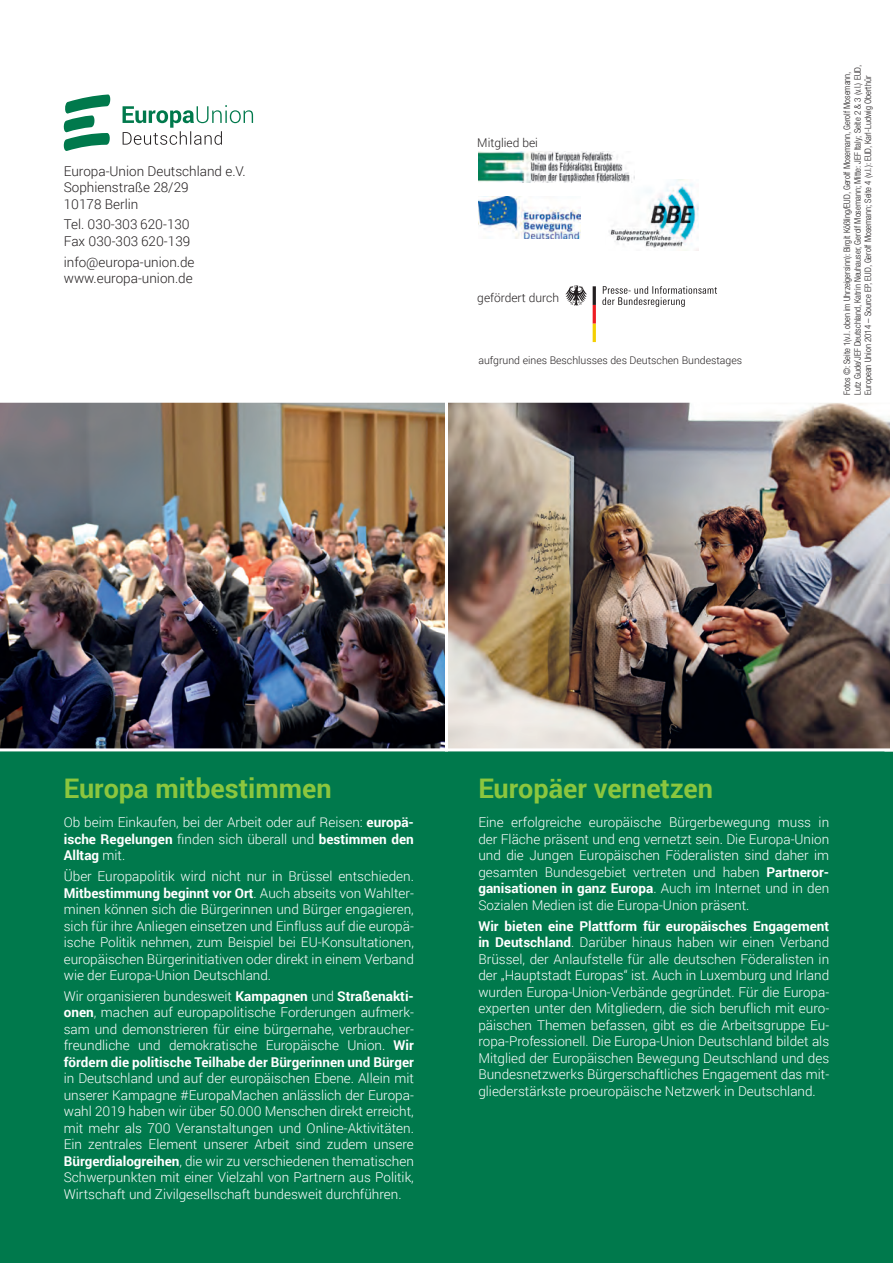
<style>
.page{position:relative;width:893px;height:1263px;background:#fff}
.page>*{position:absolute;margin:0;border:0;box-sizing:border-box;transform-origin:0 0}
.t1{font:700 27px "Roboto";color:#8bc63e}
.t2{font:300 13.5px/16.5px "Roboto";color:#fff;text-align:justify}
.t3{font:300 13.5px/16.5px "Roboto";color:#231f20}
.t4{font:300 12px "Roboto";color:#231f20}
.t5{font:300 10.5px "Roboto";color:#231f20}
.t6{font:300 condensed 9px/10.5px "Helvetica Neue";color:#231f20}
.s1{font-weight:700}
</style>
<div class="page">
<div style="left:0;top:740px;width:893px;height:523px;background:#00794c"></div>
<img style="left:479px;top:196px;width:101px;height:43px">
<img style="left:608px;top:180px;width:91px;height:71px">
<img style="left:478px;top:151px;width:156px;height:32px">
<svg style="left:565px;top:285px;width:22px;height:21px"></svg>
<svg style="left:593px;top:286px;width:3px;height:56px"></svg>
<svg style="left:602px;top:286px;width:115px;height:21px"></svg>
<img style="left:449px;top:404px;width:440px;height:343px">
<div style="left:445px;top:400px;width:448px;height:351px;border:3px solid #fff"></div>
<svg style="left:64px;top:94px;width:47px;height:57px"></svg>
<svg style="left:123px;top:105px;width:130px;height:40px"></svg>
<img style="left:0;top:400px;width:448px;height:351px">
<p class="t3" style="left:64px;top:162px;width:183px">Europa-Union Deutschland e.V.<br>Sophienstraße 28/29<br>10178 Berlin</p>
<p class="t3" style="left:64px;top:216px;width:128px">Tel. 030-303 620-130<br>Fax 030-303 620-139</p>
<p class="t3" style="left:64px;top:253px;width:132px">info@europa-union.de www.europa-union.de</p>
<p class="t4" style="left:477px;top:134px;width:62px">Mitglied bei</p>
<p class="t4" style="left:477px;top:289px;width:83px">gefördert durch</p>
<p class="t5" style="left:478px;top:353px;width:265px">aufgrund eines Beschlusses des Deutschen Bundestages</p>
<p class="t6" style="left:842px;top:395px;width:331px;rotate:-90deg">Fotos ©: Seite 1(v.l. oben im Uhrzeigersinn): Birgit Kößling/EUD, Gerolf Mosemann, Gerolf Mosemann,<br>Lutz Gude/JEF Deutschland, Katrin Neuhauser, Gerolf Mosemann; Mitte: JEF Italy; Seite 2 &amp; 3 (v.l.) EUD,<br>European Union 2014 – Source EP, EUD, Gerolf Mosemann; Seite 4 (v.l.): EUD, Karl-Ludwig Oberthür</p>
<h1 class="t1" style="left:64px;top:769px;width:269px">Europa mitbestimmen</h1>
<p class="t2" style="left:64px;top:814px;width:352px">Ob beim Einkaufen, bei der Arbeit oder auf Reisen: <span class="s1">europä&shy;ische Regelungen</span> finden sich überall und <span class="s1">bestimmen den Alltag</span> mit.</p>
<p class="t2" style="left:64px;top:867px;width:352px">Über Europapolitik wird nicht nur in Brüssel entschieden.<br><span class="s1">Mitbestimmung beginnt vor Ort</span>. Auch abseits von Wahlter&shy;minen können sich die Bürgerinnen und Bürger engagieren, sich für ihre Anliegen einsetzen und Einfluss auf die europä&shy;ische Politik nehmen, zum Beispiel bei EU-Konsultationen, europäischen Bürgerinitiativen oder direkt in einem Verband wie der Europa-Union Deutschland.</p>
<p class="t2" style="left:64px;top:987px;width:352px">Wir organisieren bundesweit <span class="s1">Kampagnen</span> und <span class="s1">Straßenakti&shy;onen</span>, machen auf europapolitische Forderungen aufmerk&shy;sam und demonstrieren für eine bürgernahe, verbraucher&shy;freundliche und demokratische Europäische Union. <span class="s1">Wir fördern die politische Teilhabe der Bürgerinnen und Bürger</span></p>
<p class="t2" style="left:64px;top:1070px;width:352px">in Deutschland und auf der europäischen Ebene. Allein mit unserer Kampagne #EuropaMachen anlässlich der Europa&shy;wahl 2019 haben wir über 50.000 Menschen direkt erreicht, mit mehr als 700 Veranstaltungen und Online-Aktivitäten.<br>Ein zentrales Element unserer Arbeit sind zudem unsere <span class="s1">Bürgerdialogreihen</span>, die wir zu verschiedenen thematischen Schwerpunkten mit einer Vielzahl von Partnern aus Politik, Wirtschaft und Zivilgesellschaft bundesweit durchführen.</p>
<h1 class="t1" style="left:478px;top:769px;width:236px">Europäer vernetzen</h1>
<p class="t2" style="left:478px;top:814px;width:352px">Eine erfolgreiche europäische Bürgerbewegung muss in der Fläche präsent und eng vernetzt sein. Die Europa-Union und die Jungen Europäischen Föderalisten sind daher im gesamten Bundesgebiet vertreten und haben <span class="s1">Partneror&shy;ganisationen in ganz Europa</span>. Auch im Internet und in den Sozialen Medien ist die Europa-Union präsent.</p>
<p class="t2" style="left:478px;top:917px;width:352px"><span class="s1">Wir bieten eine Plattform für europäisches Engagement in Deutschland</span>. Darüber hinaus haben wir einen Verband Brüssel, der Anlaufstelle für alle deutschen Föderalisten in der „Hauptstadt Europas“ ist. Auch in Luxemburg und Irland wurden Europa-Union-Verbände gegründet. Für die Europa&shy;experten unter den Mitgliedern, die sich beruflich mit euro&shy;päischen Themen befassen, gibt es die Arbeitsgruppe Eu&shy;ropa-Professionell. Die Europa-Union Deutschland bildet als Mitglied der Europäischen Bewegung Deutschland und des Bundesnetzwerks Bürgerschaftliches Engagement das mit&shy;gliederstärkste proeuropäische Netzwerk in Deutschland.</p>
</div>
